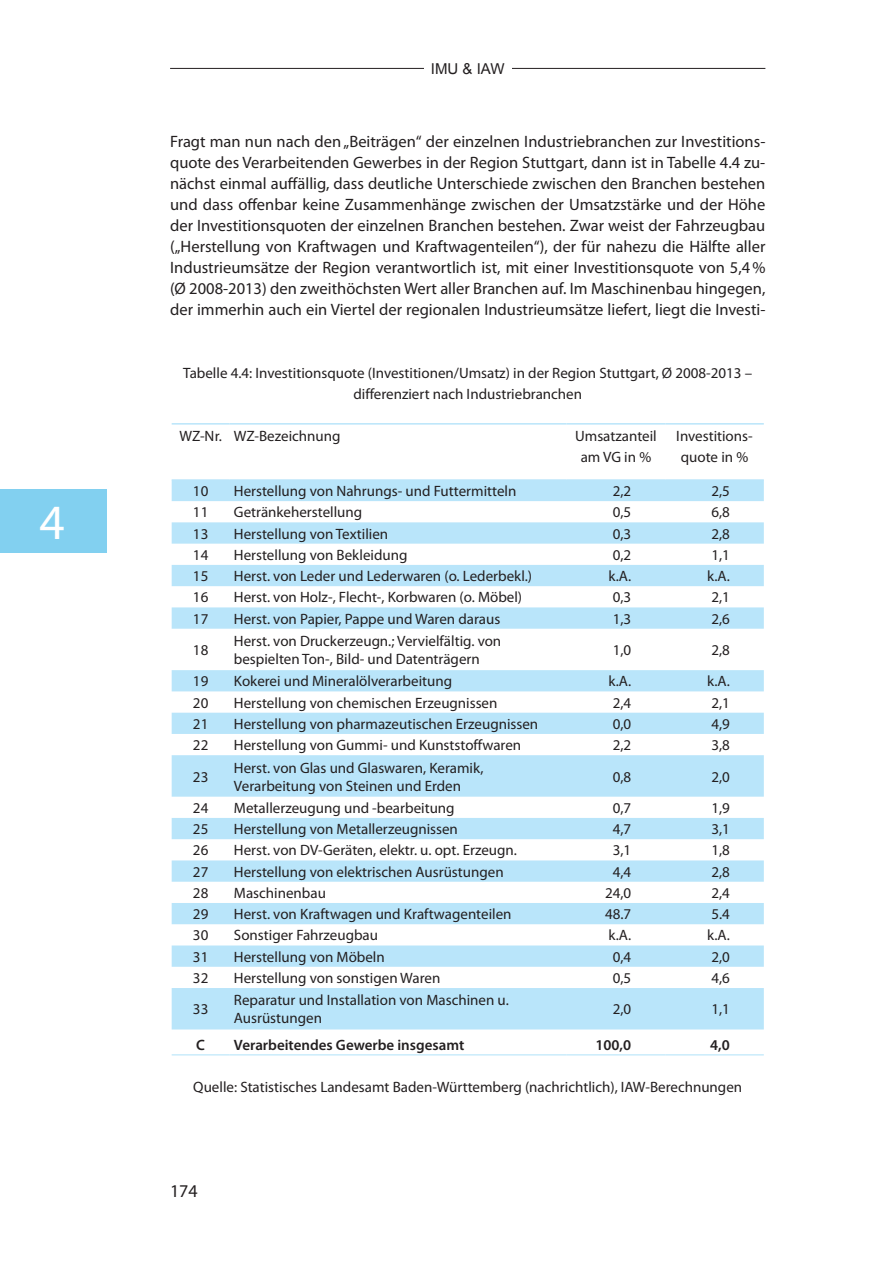
<style>
.page{position:relative;width:893px;height:1263px;background:#fff}
.page>*{position:absolute;margin:0;border:0;box-sizing:border-box;transform-origin:0 0}
.t1{font:49.5px "Myriad Pro";color:#fff}
.t2{font:18px "Myriad Pro";color:#231f20}
.t3{font:16.5px/21px "Myriad Pro";color:#231f20;text-align:justify}
.t4{font:15px/21px "Myriad Pro";color:#231f20;text-align:center}
.t5{font:600 15px "Myriad Pro";color:#231f20}
.t6{font:15px "Arial";color:#231f20}
</style>
<div class="page">
<hr style="left:170px;top:68px;width:595px;height:1px;background:#231f20">
<div style="left:424px;top:61px;width:87px;height:14px;background:#fff"></div>
<div style="left:0;top:489px;width:106px;height:64px;background:#82d0f0"></div>
<svg style="left:172px;top:480px;width:592px;height:549px;fill:#b9e5fa"></svg>
<hr style="left:172px;top:423px;width:58px;height:2px;background:#b9e5fa">
<hr style="left:230px;top:423px;width:337px;height:2px;background:#b9e5fa">
<hr style="left:567px;top:423px;width:98px;height:2px;background:#b9e5fa">
<hr style="left:665px;top:423px;width:99px;height:2px;background:#b9e5fa">
<hr style="left:172px;top:479px;width:58px;height:1px;background:#b9e5fa">
<hr style="left:230px;top:479px;width:337px;height:1px;background:#b9e5fa">
<hr style="left:567px;top:479px;width:98px;height:1px;background:#b9e5fa">
<hr style="left:665px;top:479px;width:99px;height:1px;background:#b9e5fa">
<hr style="left:172px;top:1054px;width:58px;height:1px;background:#b9e5fa">
<hr style="left:230px;top:1054px;width:337px;height:1px;background:#b9e5fa">
<hr style="left:567px;top:1054px;width:98px;height:1px;background:#b9e5fa">
<hr style="left:665px;top:1054px;width:99px;height:1px;background:#b9e5fa">
<h1 class="t1" style="left:39px;top:492px;width:27px">4</h1>
<p class="t6" style="left:431px;top:58px;width:75px">IMU &amp; IAW</p>
<p class="t3" style="left:170px;top:131px;width:597px">Fragt man nun nach den „Beiträgen“ der einzelnen Industriebranchen zur Investitions&shy;quote des Verarbeitenden Gewerbes in der Region Stuttgart, dann ist in Tabelle 4.4 zu&shy;nächst einmal auffällig, dass deutliche Unterschiede zwischen den Branchen bestehen und dass offenbar keine Zusammenhänge zwischen der Umsatzstärke und der Höhe der Investitionsquoten der einzelnen Branchen bestehen. Zwar weist der Fahrzeugbau („Herstellung von Kraftwagen und Kraftwagenteilen“), der für nahezu die Hälfte aller Industrieumsätze der Region verantwortlich ist, mit einer Investitionsquote von 5,4% (Ø 2008-2013) den zweithöchsten Wert aller Branchen auf. Im Maschinenbau hingegen, der immerhin auch ein Viertel der regionalen Industrieumsätze liefert, liegt die Investi-</p>
<p class="t4" style="left:183px;top:362px;width:571px">Tabelle 4.4: Investitionsquote (Investitionen/Umsatz) in der Region Stuttgart, Ø 2008-2013 – differenziert nach Industriebranchen</p>
<p class="t4" style="left:179px;top:425px;width:163px">WZ-Nr. WZ-Bezeichnung</p>
<p class="t4" style="left:575px;top:425px;width:83px">Umsatzanteil am VG in %</p>
<p class="t4" style="left:676px;top:425px;width:78px">Investitions&shy;quote in %</p>
<p class="t4" style="left:193px;top:480px;width:17px">10</p>
<p class="t4" style="left:234px;top:480px;width:284px">Herstellung von Nahrungs- und Futtermitteln</p>
<p class="t4" style="left:613px;top:480px;width:20px">2,2</p>
<p class="t4" style="left:711px;top:480px;width:20px">2,5</p>
<p class="t4" style="left:193px;top:502px;width:17px">11</p>
<p class="t4" style="left:234px;top:502px;width:130px">Getränkeherstellung</p>
<p class="t4" style="left:613px;top:502px;width:20px">0,5</p>
<p class="t4" style="left:711px;top:502px;width:20px">6,8</p>
<p class="t4" style="left:193px;top:523px;width:17px">13</p>
<p class="t4" style="left:234px;top:523px;width:156px">Herstellung von Textilien</p>
<p class="t4" style="left:613px;top:523px;width:20px">0,3</p>
<p class="t4" style="left:711px;top:523px;width:20px">2,8</p>
<p class="t4" style="left:193px;top:544px;width:17px">14</p>
<p class="t4" style="left:234px;top:544px;width:175px">Herstellung von Bekleidung</p>
<p class="t4" style="left:613px;top:544px;width:20px">0,2</p>
<p class="t4" style="left:711px;top:544px;width:20px">1,1</p>
<p class="t4" style="left:193px;top:565px;width:17px">15</p>
<p class="t4" style="left:234px;top:565px;width:300px">Herst. von Leder und Lederwaren (o. Lederbekl.)</p>
<p class="t4" style="left:609px;top:565px;width:24px">k.A.</p>
<p class="t4" style="left:707px;top:565px;width:24px">k.A.</p>
<p class="t4" style="left:193px;top:587px;width:17px">16</p>
<p class="t4" style="left:234px;top:587px;width:290px">Herst. von Holz-, Flecht-, Korbwaren (o. Möbel)</p>
<p class="t4" style="left:613px;top:587px;width:20px">0,3</p>
<p class="t4" style="left:711px;top:587px;width:20px">2,1</p>
<p class="t4" style="left:193px;top:608px;width:17px">17</p>
<p class="t4" style="left:234px;top:608px;width:268px">Herst. von Papier, Pappe und Waren daraus</p>
<p class="t4" style="left:613px;top:608px;width:20px">1,3</p>
<p class="t4" style="left:711px;top:608px;width:20px">2,6</p>
<p class="t4" style="left:193px;top:639px;width:17px">18</p>
<p class="t4" style="left:234px;top:632px;width:269px;line-height:18px;text-align:left">Herst. von Druckerzeugn.; Vervielfältig. von bespielten Ton-, Bild- und Datenträgern</p>
<p class="t4" style="left:613px;top:639px;width:20px">1,0</p>
<p class="t4" style="left:711px;top:639px;width:20px">2,8</p>
<p class="t4" style="left:193px;top:671px;width:17px">19</p>
<p class="t4" style="left:234px;top:671px;width:220px">Kokerei und Mineralölverarbeitung</p>
<p class="t4" style="left:609px;top:671px;width:24px">k.A.</p>
<p class="t4" style="left:707px;top:671px;width:24px">k.A.</p>
<p class="t4" style="left:193px;top:692px;width:17px">20</p>
<p class="t4" style="left:234px;top:692px;width:265px">Herstellung von chemischen Erzeugnissen</p>
<p class="t4" style="left:613px;top:692px;width:20px">2,4</p>
<p class="t4" style="left:711px;top:692px;width:20px">2,1</p>
<p class="t4" style="left:193px;top:713px;width:17px">21</p>
<p class="t4" style="left:234px;top:713px;width:306px">Herstellung von pharmazeutischen Erzeugnissen</p>
<p class="t4" style="left:613px;top:713px;width:20px">0,0</p>
<p class="t4" style="left:711px;top:713px;width:20px">4,9</p>
<p class="t4" style="left:193px;top:734px;width:17px">22</p>
<p class="t4" style="left:234px;top:734px;width:289px">Herstellung von Gummi- und Kunststoffwaren</p>
<p class="t4" style="left:613px;top:734px;width:20px">2,2</p>
<p class="t4" style="left:711px;top:734px;width:20px">3,8</p>
<p class="t4" style="left:193px;top:766px;width:17px">23</p>
<p class="t4" style="left:234px;top:758px;width:251px;line-height:18px;text-align:left">Herst. von Glas und Glaswaren, Keramik,<br>Verarbeitung von Steinen und Erden</p>
<p class="t4" style="left:613px;top:766px;width:20px">0,8</p>
<p class="t4" style="left:711px;top:766px;width:20px">2,0</p>
<p class="t4" style="left:193px;top:797px;width:17px">24</p>
<p class="t4" style="left:234px;top:797px;width:222px">Metallerzeugung und -bearbeitung</p>
<p class="t4" style="left:613px;top:797px;width:20px">0,7</p>
<p class="t4" style="left:711px;top:797px;width:20px">1,9</p>
<p class="t4" style="left:193px;top:818px;width:17px">25</p>
<p class="t4" style="left:234px;top:818px;width:226px">Herstellung von Metallerzeugnissen</p>
<p class="t4" style="left:613px;top:818px;width:20px">4,7</p>
<p class="t4" style="left:711px;top:818px;width:20px">3,1</p>
<p class="t4" style="left:193px;top:840px;width:17px">26</p>
<p class="t4" style="left:234px;top:840px;width:285px">Herst. von DV-Geräten, elektr. u. opt. Erzeugn.</p>
<p class="t4" style="left:613px;top:840px;width:20px">3,1</p>
<p class="t4" style="left:711px;top:840px;width:20px">1,8</p>
<p class="t4" style="left:193px;top:861px;width:17px">27</p>
<p class="t4" style="left:234px;top:861px;width:271px">Herstellung von elektrischen Ausrüstungen</p>
<p class="t4" style="left:613px;top:861px;width:20px">4,4</p>
<p class="t4" style="left:711px;top:861px;width:20px">2,8</p>
<p class="t4" style="left:193px;top:882px;width:17px">28</p>
<p class="t4" style="left:234px;top:882px;width:94px">Maschinenbau</p>
<p class="t4" style="left:605px;top:882px;width:28px">24,0</p>
<p class="t4" style="left:711px;top:882px;width:20px">2,4</p>
<p class="t4" style="left:193px;top:903px;width:17px">29</p>
<p class="t4" style="left:234px;top:903px;width:279px">Herst. von Kraftwagen und Kraftwagenteilen</p>
<p class="t4" style="left:605px;top:903px;width:28px">48.7</p>
<p class="t4" style="left:711px;top:903px;width:20px">5.4</p>
<p class="t4" style="left:193px;top:925px;width:17px">30</p>
<p class="t4" style="left:234px;top:925px;width:146px">Sonstiger Fahrzeugbau</p>
<p class="t4" style="left:609px;top:925px;width:24px">k.A.</p>
<p class="t4" style="left:707px;top:925px;width:24px">k.A.</p>
<p class="t4" style="left:193px;top:946px;width:17px">31</p>
<p class="t4" style="left:234px;top:946px;width:152px">Herstellung von Möbeln</p>
<p class="t4" style="left:613px;top:946px;width:20px">0,4</p>
<p class="t4" style="left:711px;top:946px;width:20px">2,0</p>
<p class="t4" style="left:193px;top:967px;width:17px">32</p>
<p class="t4" style="left:234px;top:967px;width:208px">Herstellung von sonstigen Waren</p>
<p class="t4" style="left:613px;top:967px;width:20px">0,5</p>
<p class="t4" style="left:711px;top:967px;width:20px">4,6</p>
<p class="t4" style="left:193px;top:998px;width:17px">33</p>
<p class="t4" style="left:234px;top:991px;width:276px;line-height:18px;text-align:left">Reparatur und Installation von Maschinen u.<br>Ausrüstungen</p>
<p class="t4" style="left:613px;top:998px;width:20px">2,0</p>
<p class="t4" style="left:711px;top:998px;width:20px">1,1</p>
<p class="t5" style="left:196px;top:1035px;width:10px">C</p>
<p class="t5" style="left:234px;top:1035px;width:232px">Verarbeitendes Gewerbe insgesamt</p>
<p class="t5" style="left:595px;top:1035px;width:37px">100,0</p>
<p class="t5" style="left:710px;top:1035px;width:21px">4,0</p>
<p class="t4" style="left:193px;top:1076px;width:550px">Quelle: Statistisches Landesamt Baden-Württemberg (nachrichtlich), IAW-Berechnungen</p>
<p class="t2" style="left:170px;top:1180px;width:29px">174</p>
</div>
